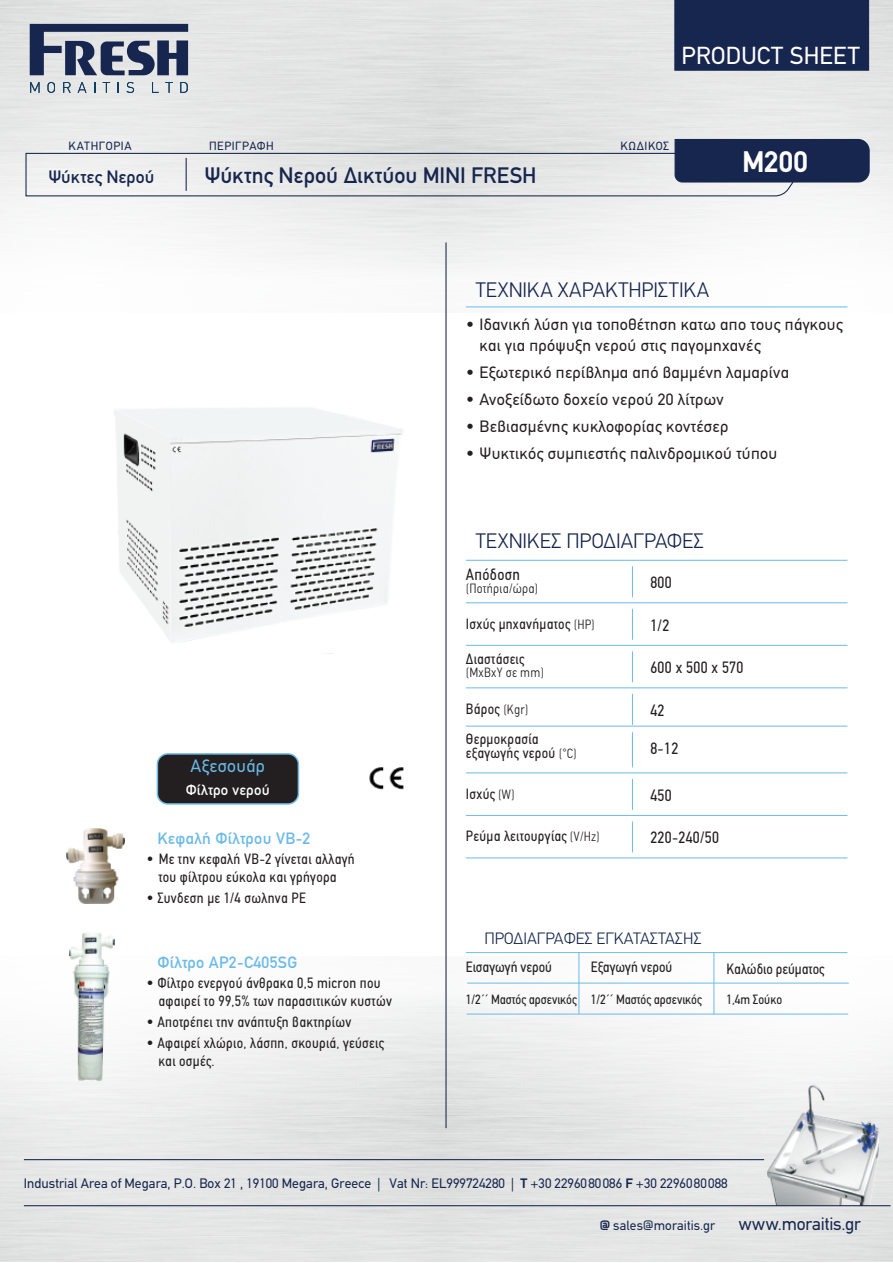
<style>
.page{position:relative;width:893px;height:1263px;background:#fff}
.page>*{position:absolute;margin:0;border:0;box-sizing:border-box;transform-origin:0 0}
.t1{font:700 30px "PF Din Text";color:#fff}
.t2{font:24.75px "PF Din Text";letter-spacing:.01em;color:#fff}
.t3{font:500 22.5px "PF Din Text";color:#17264e}
.t4{font:300 21px "PF Din Text";letter-spacing:.005em;color:#17264e}
.t5{font:18px "PF Din Text";letter-spacing:-.01em;color:#17264e}
.t6{font:500 18px "PF Din Text";color:#17264e}
.t7{font:18px "PF Din Text";letter-spacing:.02em;color:#6bbae8}
.t8{font:16.5px/21px "PF Din Text";letter-spacing:.02em;color:#231f20}
.t9{font:16.5px "PF Din Text Condensed";letter-spacing:.02em;color:#231f20}
.t10{font:500 16.5px "PF Din Text";letter-spacing:.02em;color:#6bbae8}
.t11{font:300 16.5px "PF Din Text";color:#17264e}
.t12{font:15px/18px "PF Din Text Condensed";letter-spacing:.02em;color:#231f20}
.t13{font:15px "PF Din Text Condensed";color:#231f20}
.t14{font:500 15px "PF Din Text";letter-spacing:.02em;color:#fff}
.t15{font:13.8px "PF Din Text";letter-spacing:.005em;color:#17264e}
.t16{font:13.5px "PF Din Text Condensed";color:#231f20}
.t17{font:300 condensed 13.5px "PF Din Text";letter-spacing:.02em;color:#231f20}
.t18{font:13.5px "PF Din Text";letter-spacing:.005em;color:#17264e}
.t19{font:12px "PF Din Text";letter-spacing:.045em;color:#17264e}
.s1{font-family:"PF Din Text";font-weight:300;font-stretch:condensed;font-size:13.5px}
.s2{font-weight:700}
</style>
<div class="page">
<img style="left:0;top:0;width:893px;height:308px">
<hr style="left:24px;top:1159px;width:740px;height:1px;background:#17264e">
<img style="left:765px;top:1080px;width:114px;height:125px">
<hr style="left:24px;top:1205px;width:867px;height:1px;background:#17264e">
<svg style="left:30px;top:82px;width:10px;height:11px"></svg>
<svg style="left:47px;top:82px;width:8px;height:11px"></svg>
<svg style="left:63px;top:82px;width:8px;height:11px"></svg>
<svg style="left:78px;top:82px;width:8px;height:11px"></svg>
<svg style="left:103px;top:82px;width:7px;height:11px"></svg>
<svg style="left:126px;top:82px;width:8px;height:11px"></svg>
<svg style="left:152px;top:82px;width:7px;height:11px"></svg>
<svg style="left:165px;top:82px;width:8px;height:11px"></svg>
<svg style="left:180px;top:82px;width:8px;height:11px"></svg>
<svg style="left:30px;top:24px;width:158px;height:51px;background:#6d768d"></svg>
<div style="left:674px;top:0;width:195px;height:71px;background:#17264e;border:1px solid #17264e"></div>
<svg style="left:25px;top:138px;width:845px;height:59px;background:#bdc1c8"></svg>
<hr style="left:186px;top:158px;width:1px;height:33px;background:#17264e">
<hr style="left:445px;top:242px;width:2px;height:886px;background:#17264e">
<img style="left:66px;top:828px;width:58px;height:75px">
<img style="left:67px;top:933px;width:49px;height:149px">
<img style="left:114px;top:408px;width:289px;height:234px">
<hr style="left:466px;top:857px;width:381px;height:1px;background:#6bbae8">
<hr style="left:466px;top:560px;width:381px;height:1px;background:#6bbae8">
<hr style="left:632px;top:566px;width:1px;height:31px;background:#6bbae8">
<hr style="left:466px;top:602px;width:381px;height:1px;background:#6bbae8">
<hr style="left:632px;top:609px;width:1px;height:31px;background:#6bbae8">
<hr style="left:466px;top:645px;width:381px;height:1px;background:#6bbae8">
<hr style="left:632px;top:651px;width:1px;height:31px;background:#6bbae8">
<hr style="left:466px;top:687px;width:381px;height:1px;background:#6bbae8">
<hr style="left:632px;top:694px;width:1px;height:31px;background:#6bbae8">
<hr style="left:632px;top:736px;width:1px;height:31px;background:#6bbae8">
<hr style="left:466px;top:726px;width:381px;height:1px;background:#6bbae8">
<hr style="left:632px;top:732px;width:1px;height:31px;background:#6bbae8">
<hr style="left:466px;top:772px;width:381px;height:1px;background:#6bbae8">
<hr style="left:632px;top:779px;width:1px;height:31px;background:#6bbae8">
<hr style="left:466px;top:815px;width:381px;height:1px;background:#6bbae8">
<hr style="left:632px;top:821px;width:1px;height:31px;background:#6bbae8">
<hr style="left:466px;top:306px;width:381px;height:1px;background:#6bbae8">
<div style="left:157px;top:754px;width:141px;height:50px;background:#231f20;border-radius:10px"></div>
<div style="left:157px;top:753px;width:142px;height:52px;border:2px solid #6bbae8;border-radius:10px"></div>
<hr style="left:466px;top:952px;width:381px;height:1px;background:#6bbae8">
<hr style="left:467px;top:983px;width:382px;height:1px;background:#6bbae8">
<hr style="left:579px;top:952px;width:1px;height:31px;background:#6bbae8">
<hr style="left:467px;top:1014px;width:381px;height:1px;background:#6bbae8">
<hr style="left:579px;top:983px;width:1px;height:31px;background:#6bbae8">
<hr style="left:714px;top:952px;width:1px;height:31px;background:#6bbae8">
<hr style="left:714px;top:983px;width:1px;height:31px;background:#6bbae8">
<img style="left:369px;top:767px;width:35px;height:23px">
<h2 class="t2" style="left:682px;top:41px;width:180px">PRODUCT SHEET</h2>
<p class="t19" style="left:68px;top:138px;width:65px">ΚΑΤΗΓΟΡΙΑ</p>
<p class="t19" style="left:209px;top:138px;width:66px">ΠΕΡΙΓΡΑΦΗ</p>
<p class="t19" style="left:620px;top:139px;width:50px">ΚΩ∆ΙΚΟΣ</p>
<p class="t6" style="left:49px;top:166px;width:107px">Ψύκτες Νερού</p>
<h3 class="t3" style="left:204px;top:163px;width:334px">Ψύκτης Νερού ∆ικτύου ΜΙΝΙ FRESH</h3>
<h1 class="t1" style="left:742px;top:144px;width:67px">M200</h1>
<h3 class="t4" style="left:476px;top:277px;width:235px">ΤΕΧΝΙΚΑ ΧΑΡΑΚΤΗΡΙΣΤΙΚΑ</h3>
<p class="t8" style="left:480px;top:314px;width:365px;text-indent:-14px">• Ιδανική λύση για τοποθέτηση κατω απο τους πάγκους και για πρόψυξη νερού στις παγοµηχανές</p>
<p class="t8" style="left:466px;top:362px;width:324px">• Εξωτερικό περίβληµα από βαµµένη λαµαρίνα</p>
<p class="t8" style="left:466px;top:389px;width:259px">• Ανοξείδωτο δοχείο νερού 20 λίτρων</p>
<p class="t8" style="left:466px;top:416px;width:264px">• Βεβιασµένης κυκλοφορίας κοντέσερ</p>
<p class="t8" style="left:466px;top:443px;width:313px">• Ψυκτικός συµπιεστής παλινδροµικού τύπου</p>
<p class="t7" style="left:191px;top:755px;width:76px">Αξεσουάρ</p>
<p class="t14" style="left:186px;top:781px;width:86px">Φίλτρο νερού</p>
<p class="t10" style="left:157px;top:828px;width:155px">Κεφαλή Φίλτρου VB-2</p>
<p class="t12" style="left:146px;top:850px;width:210px;text-align:center">• Με την κεφαλή VB-2 γίνεται αλλαγή του φίλτρου εύκολα και γρήγορα</p>
<p class="t12" style="left:146px;top:889px;width:161px">• Συνδεση µε 1/4 σωληνα PE</p>
<p class="t10" style="left:157px;top:952px;width:142px">Φίλτρο AP2-C405SG</p>
<p class="t12" style="left:158px;top:974px;width:235px;text-indent:-12px">• Φίλτρο ενεργού άνθρακα 0,5 micron που αφαιρεί το 99,5% των παρασιτικών κυστών</p>
<p class="t12" style="left:146px;top:1013px;width:207px">• Αποτρέπει την ανάπτυξη βακτηρίων</p>
<p class="t12" style="left:158px;top:1034px;width:227px;text-indent:-12px">• Αφαιρεί χλώριο, λάσπη, σκουριά, γεύσεις και οσµές.</p>
<h3 class="t4" style="left:476px;top:528px;width:230px">ΤΕΧΝΙΚΕΣ ΠΡΟ∆ΙΑΓΡΑΦΕΣ</h3>
<p class="t9" style="left:466px;top:564px;width:56px">Απόδοση</p>
<p class="t17" style="left:466px;top:580px;width:73px">(Ποτήρια/ώρα)</p>
<p class="t9" style="left:650px;top:573px;width:23px">800</p>
<p class="t12" style="left:466px;top:614px;width:130px">Ισχύς µηχανήµατος <span class="s1">(HP)</span></p>
<p class="t9" style="left:650px;top:615px;width:20px">1/2</p>
<p class="t12" style="left:466px;top:649px;width:60px">∆ιαστάσεις</p>
<p class="t17" style="left:466px;top:664px;width:79px">(ΜχΒχΥ σε mm)</p>
<p class="t9" style="left:650px;top:658px;width:94px">600 x 500 x 570</p>
<p class="t12" style="left:466px;top:699px;width:64px">Βάρος <span class="s1">(Kgr)</span></p>
<p class="t9" style="left:650px;top:700px;width:16px">42</p>
<p class="t12" style="left:466px;top:732px;width:112px;line-height:13.5px">Θερµοκρασία εξαγωγής νερού <span class="s1">(°C)</span></p>
<p class="t9" style="left:650px;top:739px;width:29px">8-12</p>
<p class="t12" style="left:466px;top:784px;width:50px">Ισχύς <span class="s1">(W)</span></p>
<p class="t9" style="left:650px;top:785px;width:23px">450</p>
<p class="t12" style="left:466px;top:827px;width:135px">Ρεύµα λειτουργίας <span class="s1">(V/Hz)</span></p>
<p class="t9" style="left:650px;top:828px;width:70px">220-240/50</p>
<p class="t11" style="left:484px;top:928px;width:219px">ΠΡΟ∆ΙΑΓΡΑΦΕΣ ΕΓΚΑΤΑΣΤΑΣΗΣ</p>
<p class="t13" style="left:466px;top:958px;width:88px">Εισαγωγή νερού</p>
<p class="t16" style="left:466px;top:991px;width:112px">1/2΄΄ Μαστός αρσενικός</p>
<p class="t13" style="left:591px;top:958px;width:83px">Εξαγωγή νερού</p>
<p class="t16" style="left:591px;top:991px;width:112px">1/2΄΄ Μαστός αρσενικός</p>
<p class="t13" style="left:726px;top:960px;width:100px">Καλώδιο ρεύµατος</p>
<p class="t16" style="left:726px;top:991px;width:57px">1,4m Σούκο</p>
<p class="t15" style="left:24px;top:1175px;width:705px">Industrial Area of Megara, P.O. Box 21 , 19100 Megara, Greece | Vat Nr: EL999724280 | <span class="s2">T</span> +30 2296080086 <span class="s2">F</span> +30 2296080088</p>
<p class="t18" style="left:599px;top:1218px;width:117px"><span class="s2">@</span> sales@moraitis.gr</p>
<p class="t5" style="left:739px;top:1213px;width:124px">www.moraitis.gr</p>
</div>
